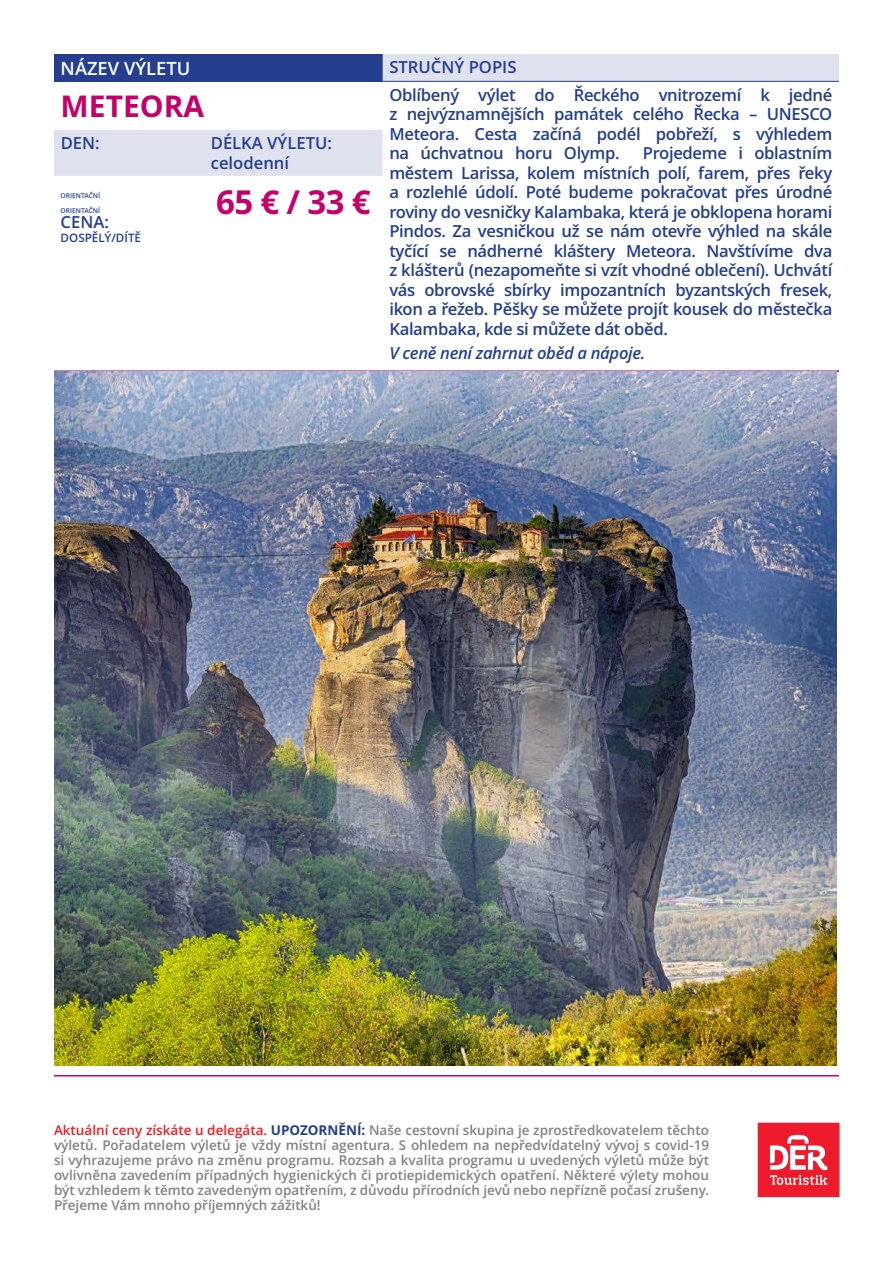
<style>
.page{position:relative;width:893px;height:1263px;background:#fff}
.page>*{position:absolute;margin:0;border:0;box-sizing:border-box;transform-origin:0 0}
.t1{font:700 33px "Open Sans";color:#c4016b}
.t2{font:700 30px "Open Sans";color:#c4016b}
.t3{font:600 18.3px "Open Sans";color:#fff}
.t4{font:600 16.65px/19.5px "Open Sans";letter-spacing:-.02em;color:#253f8e;text-align:justify}
.t5{font:600 16.65px/20px "Open Sans";color:#253f8e}
.t6{font:italic 600 16.65px "Open Sans";letter-spacing:-.02em;color:#253f8e}
.t7{font:600 13.5px/15px "Open Sans";color:#808285;text-align:justify}
.t8{font:600 11.7px "Open Sans";color:#253f8e}
.t9{font:600 6.6px "Open Sans";color:#253f8e}
.s1{color:#ee1d23}
.s2{font-weight:700;color:#253f8e}
</style>
<div class="page">
<div style="left:758px;top:1123px;width:81px;height:73px;background:#ee1b2d"></div>
<svg style="left:770px;top:1135px;width:57px;height:50px"></svg>
<div style="left:758px;top:1123px;width:81px;height:74px;border:1px solid #ee1d2e"></div>
<hr style="left:54px;top:1075px;width:785px;height:1px;background:#c4016b">
<svg style="left:54px;top:54px;width:785px;height:122px"></svg>
<hr style="left:54px;top:370px;width:150px;height:2px;background:#c4016b">
<hr style="left:204px;top:370px;width:179px;height:2px;background:#c4016b">
<hr style="left:383px;top:370px;width:456px;height:2px;background:#c4016b">
<hr style="left:54px;top:81px;width:150px;height:1px;background:#253f8e">
<hr style="left:204px;top:81px;width:179px;height:1px;background:#253f8e">
<hr style="left:383px;top:81px;width:456px;height:1px;background:#253f8e">
<img style="left:54px;top:371px;width:783px;height:694px">
<p class="t3" style="left:61px;top:55px;width:131px">NÁZEV VÝLETU</p>
<p class="t5" style="left:389px;top:57px;width:129px">STRUČNÝ POPIS</p>
<h2 class="t2" style="left:61px;top:85px;width:145px">METEORA</h2>
<p class="t4" style="left:389px;top:85px;width:444px">Oblíbený výlet do Řeckého vnitrozemí k jedné z nejvýznamnějších památek celého Řecka – UNESCO Meteora. Cesta začíná podél pobřeží, s výhledem na úchvatnou horu Olymp.</p>
<p class="t4" style="left:61px;top:133px;width:41px">DEN:</p>
<p class="t5" style="left:211px;top:133px;width:123px">DÉLKA VÝLETU: celodenní</p>
<p class="t9" style="left:61px;top:191px;width:41px">ORIENTAČNÍ</p>
<p class="t9" style="left:61px;top:206px;width:41px">ORIENTAČNÍ</p>
<p class="t4" style="left:61px;top:211px;width:50px">CENA:</p>
<p class="t8" style="left:61px;top:230px;width:82px">DOSPĚLÝ/DÍTĚ</p>
<p class="t4" style="left:389px;top:143px;width:444px;text-indent:253px">Projedeme i oblastním městem Larissa, kolem místních polí, farem, přes řeky a rozlehlé údolí. Poté budeme pokračovat přes úrodné roviny do vesničky Kalambaka, která je obklopena horami Pindos. Za vesničkou už se nám otevře výhled na skále tyčící se nádherné kláštery Meteora. Navštívíme dva z klášterů (nezapomeňte si vzít vhodné oblečení). Uchvátí vás obrovské sbírky impozantních byzantských fresek, ikon a řežeb. Pěšky se můžete projít kousek do městečka Kalambaka, kde si můžete dát oběd.</p>
<p class="t6" style="left:389px;top:341px;width:257px">V ceně není zahrnut oběd a nápoje.</p>
<h1 class="t1" style="left:216px;top:179px;width:156px">65 € / 33 €</h1>
<p class="t7" style="left:54px;top:1122px;width:657px"><span class="s1">Aktuální ceny získáte u delegáta.</span> <span class="s2">UPOZORNĚNÍ:</span> Naše cestovní skupina je zprostředkovatelem těchto výletů. Pořadatelem výletů je vždy místní agentura. S ohledem na nepředvídatelný vývoj s covid-19 si vyhrazujeme právo na změnu programu. Rozsah a kvalita programu u uvedených výletů může být ovlivněna zavedením případných hygienických či protiepidemických opatření. Některé výlety mohou být vzhledem k těmto zavedeným opatřením, z důvodu přírodních jevů nebo nepřízně počasí zrušeny.<br>Přejeme Vám mnoho příjemných zážitků!</p>
</div>
